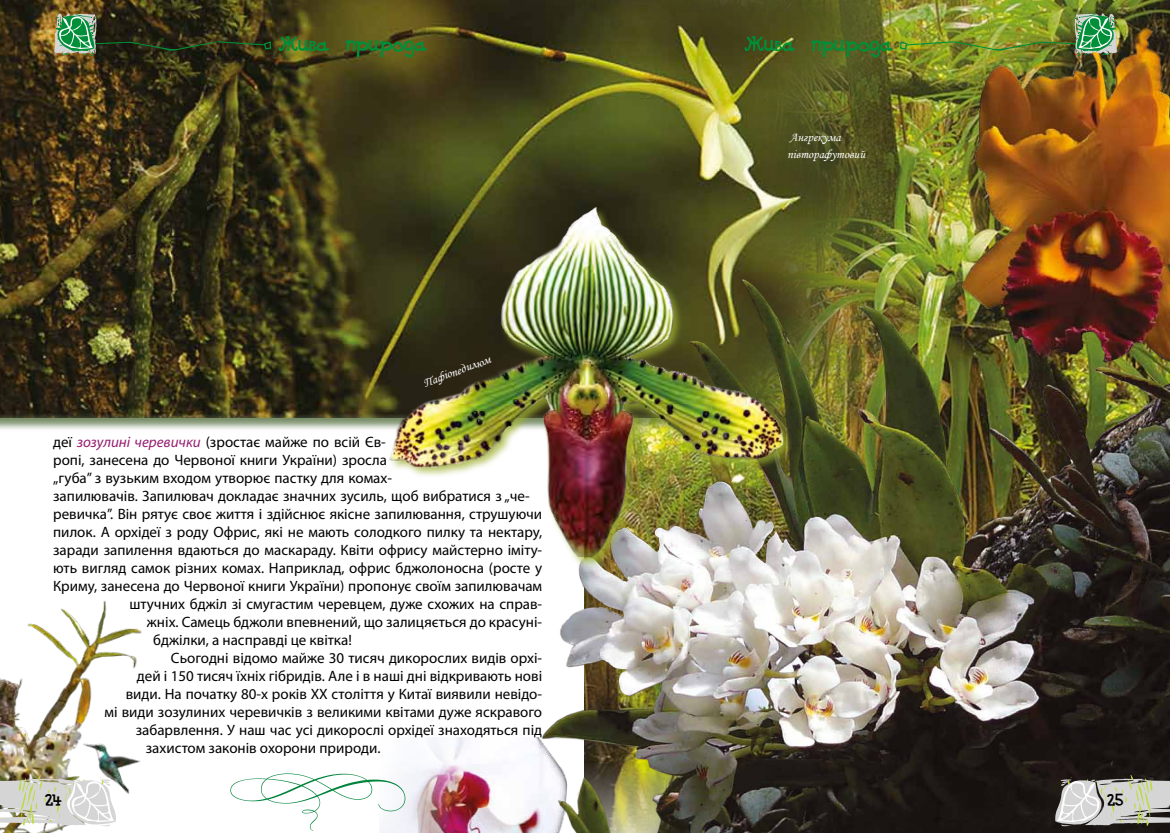
<style>
.page{position:relative;width:1170px;height:833px;background:#fff}
.page>*{position:absolute;margin:0;border:0;box-sizing:border-box;transform-origin:0 0}
.t1{font:58.25px "Bickham Script Alt Four";color:#00843c}
.t2{font:17.5px "DS Goose";color:#000}
.t3{font:15px "Myriad Pro";color:#000}
.t4{font:12.5px/17.5px "Monotype Corsiva";color:#fff}
.s1{font-style:italic;color:#961d71}
</style>
<div class="page">
<img style="left:380px;top:737px;width:134px;height:96px">
<img style="left:895px;top:0;width:47px;height:253px">
<img style="left:0;top:0;width:881px;height:417px">
<img style="left:514px;top:253px;width:655px;height:580px">
<div style="left:388px;top:206px;width:406px;height:362px;background:#a0b131;opacity:.75"></div>
<img style="left:283px;top:174px;width:612px;height:382px">
<img style="left:942px;top:0;width:227px;height:412px">
<img style="left:0;top:600px;width:142px;height:233px">
<svg style="left:744px;top:36px;width:148px;height:21px"></svg>
<img style="left:899px;top:13px;width:217px;height:43px">
<svg style="left:278px;top:36px;width:149px;height:21px"></svg>
<img style="left:54px;top:13px;width:218px;height:43px">
<svg style="left:1053px;top:775px;width:116px;height:51px"></svg>
<svg style="left:0;top:775px;width:117px;height:51px"></svg>
<p class="t4" style="left:421px;top:375px;width:72px;rotate:-20deg">Пафiопедилюм</p>
<p class="t4" style="left:787px;top:128px;width:80px">Ангрекума півторафутовий</p>
<p class="t3" style="left:53px;top:432px;width:334px">деї <span class="s1">зозулині черевички</span> (зростає майже по всій Єв-</p>
<p class="t3" style="left:53px;top:450px;width:335px">ропі, занесена до Червоної книги України) зросла</p>
<p class="t3" style="left:53px;top:468px;width:339px">„губа” з вузьким входом утворює пастку для комах-</p>
<p class="t3" style="left:53px;top:486px;width:478px">запилювачів. Запилювач докладає значних зусиль, щоб вибратися з „че-</p>
<p class="t3" style="left:53px;top:504px;width:490px">ревичка”. Він рятує своє життя і здійснює якісне запилювання, струшуючи</p>
<p class="t3" style="left:53px;top:522px;width:490px">пилок. А орхідеї з роду Офрис, які не мають солодкого пилку та нектару,</p>
<p class="t3" style="left:53px;top:540px;width:490px">заради запилення вдаються до маскараду. Квіти офрису майстерно іміту-</p>
<p class="t3" style="left:53px;top:558px;width:490px">ють вигляд самок різних комах. Наприклад, офрис бджолоносна (росте у</p>
<p class="t3" style="left:53px;top:576px;width:490px">Криму, занесена до Червоної книги України) пропонує своїм запилювачам</p>
<p class="t3" style="left:129px;top:594px;width:414px">штучних бджіл зі смугастим черевцем, дуже схожих на справ-</p>
<p class="t3" style="left:147px;top:612px;width:396px">жніх. Самець бджоли впевнений, що залицяється до красуні-</p>
<p class="t3" style="left:153px;top:630px;width:200px">бджілки, а насправді це квітка!</p>
<p class="t3" style="left:171px;top:648px;width:373px">Сьогодні відомо майже 30 тисяч дикорослих видів орхі-</p>
<p class="t3" style="left:137px;top:666px;width:406px">дей і 150 тисяч їхніх гібридів. Але і в наші дні відкривають нові</p>
<p class="t3" style="left:126px;top:684px;width:418px">види. На початку 80-х років XX століття у Китаї виявили невідо-</p>
<p class="t3" style="left:104px;top:702px;width:439px">мі види зозулиних черевичків з великими квітами дуже яскравого</p>
<p class="t3" style="left:136px;top:720px;width:408px">забарвлення. У наш час усі дикорослі орхідеї знаходяться під</p>
<p class="t3" style="left:146px;top:738px;width:236px">захистом законів охорони природи.</p>
<p class="t2" style="left:45px;top:789px;width:18px">24</p>
<p class="t2" style="left:1107px;top:789px;width:18px">25</p>
<h1 class="t1" style="left:227px;top:751px;width:183px">С</h1>
</div>
